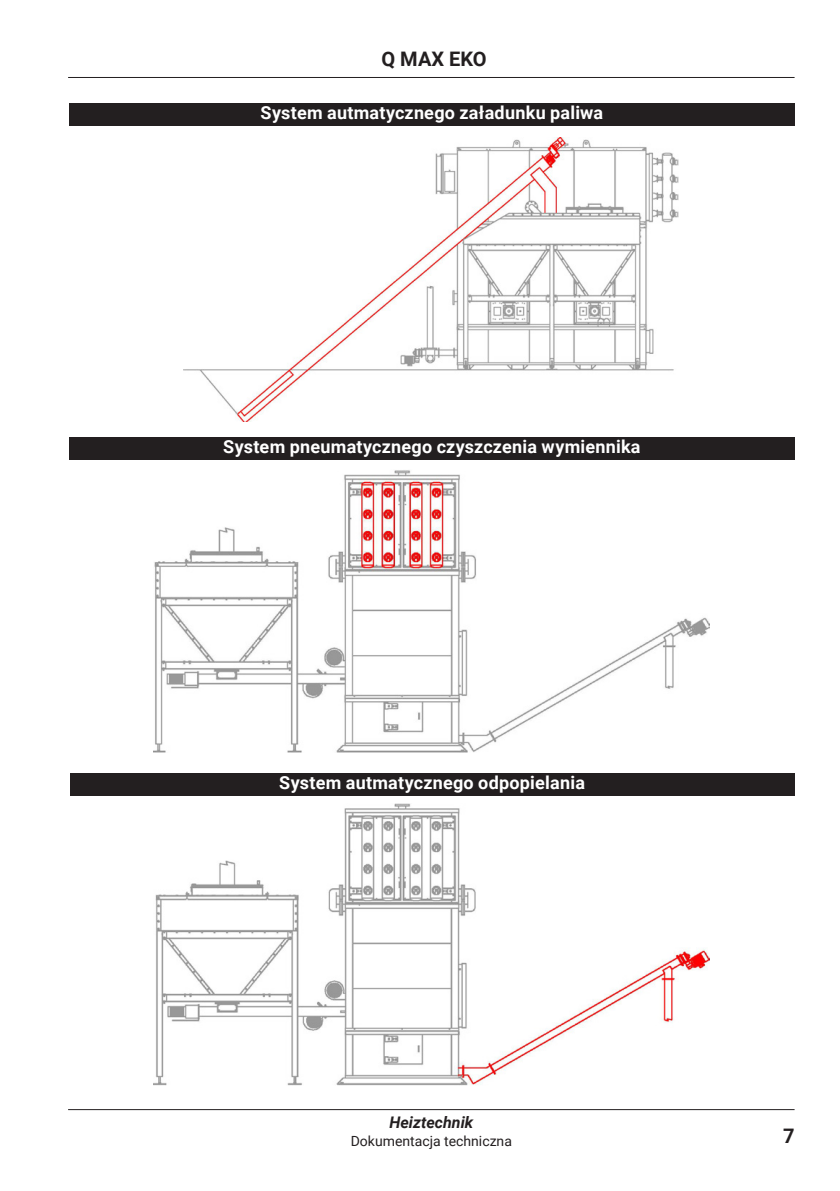
<style>
.page{position:relative;width:840px;height:1191px;background:#fff}
.page>*{position:absolute;margin:0;border:0;box-sizing:border-box;transform-origin:0 0}
.t1{font:700 20px "Roboto";color:#231f20}
.t2{font:700 18px "Roboto";letter-spacing:.01em;color:#fff}
.t3{font:italic 700 16px "Roboto";color:#231f20}
.t4{font:14px "Roboto";color:#231f20}
</style>
<div class="page">
<hr style="left:68px;top:1109px;width:726px;height:1px;background:#231f20">
<hr style="left:68px;top:77px;width:726px;height:1px;background:#231f20">
<div style="left:69px;top:437px;width:725px;height:23px;background:#231f20"></div>
<div style="left:69px;top:103px;width:725px;height:23px;background:#231f20"></div>
<div style="left:70px;top:773px;width:724px;height:23px;background:#231f20"></div>
<img style="left:153px;top:803px;width:555px;height:283px">
<img style="left:154px;top:470px;width:554px;height:283px">
<img style="left:184px;top:138px;width:494px;height:283px">
<p class="t1" style="left:381px;top:45px;width:107px">Q MAX EKO</p>
<p class="t2" style="left:260px;top:100px;width:344px">System autmatycznego załadunku paliwa</p>
<p class="t2" style="left:223px;top:434px;width:418px">System pneumatycznego czyszczenia wymiennika</p>
<p class="t2" style="left:279px;top:769px;width:307px">System autmatycznego odpopielania</p>
<p class="t3" style="left:389px;top:1111px;width:85px">Heiztechnik</p>
<p class="t4" style="left:350px;top:1131px;width:163px">Dokumentacja techniczna</p>
<p class="t1" style="left:782px;top:1121px;width:13px">7</p>
</div>
